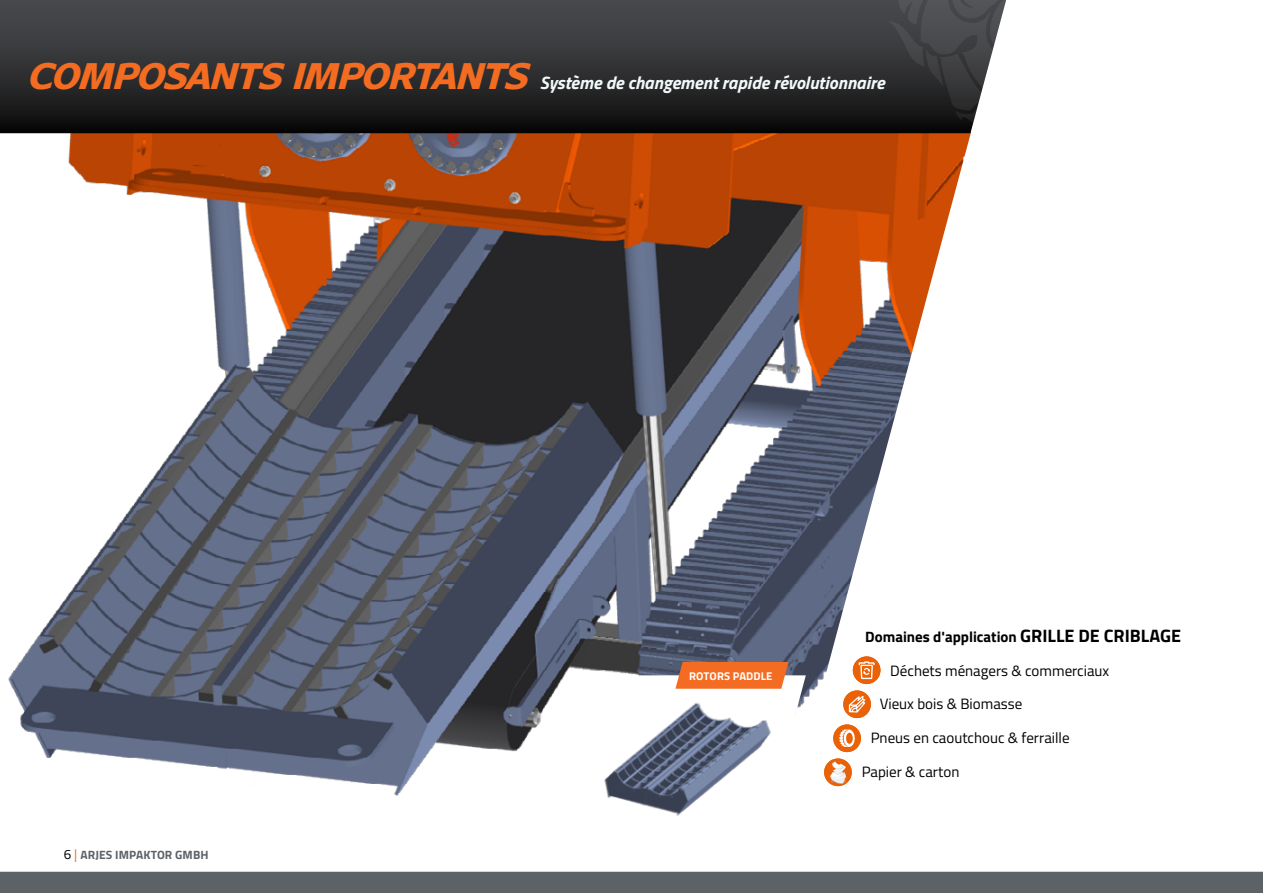
<style>
.page{position:relative;width:1263px;height:893px;background:#fff}
.page>*{position:absolute;margin:0;border:0;box-sizing:border-box;transform-origin:0 0}
.t1{font:italic 700 18px "Titillium";color:#f2f9fa}
.t2{font:15px "Titillium";color:#000}
.t3{font:700 15px "Titillium";color:#000}
.t4{font:700 12px "Titillium";letter-spacing:.01em;color:#5c6266}
.t5{font:700 11.25px "Titillium";letter-spacing:.01em;color:#fff}
.s1{font-family:"Palo Alto";font-weight:400;font-size:36px;color:#f36c21}
.s2{font-weight:400;font-size:13.5px;color:#000}
.s3{font-weight:400;font-size:13.5px;color:#f36c21}
.s4{font-size:18px}
</style>
<div class="page">
<div style="left:0;top:872px;width:1263px;height:21px;background:#5c6266"></div>
<img style="left:0;top:133px;width:971px;height:663px">
<svg style="left:0;top:0;width:973px;height:133px;background:#2d2e30"></svg>
<svg style="left:889px;top:0;width:117px;height:124px;background:#525355"></svg>
<svg style="left:569px;top:662px;width:237px;height:154px"></svg>
<img style="left:826px;top:760px;width:24px;height:24px">
<div style="left:853px;top:656px;width:27px;height:28px;background:#eb6105;border-radius:50%"></div>
<div style="left:843px;top:690px;width:28px;height:28px;background:#eb6105;border-radius:50%"></div>
<div style="left:833px;top:724px;width:28px;height:28px;background:#eb6105;border-radius:50%"></div>
<svg style="left:824px;top:758px;width:28px;height:28px"></svg>
<svg style="left:849px;top:696px;width:16px;height:17px"></svg>
<svg style="left:839px;top:729px;width:16px;height:18px"></svg>
<svg style="left:859px;top:661px;width:16px;height:18px"></svg>
<p class="t1" style="left:30px;top:69px;width:856px"><span class="s1">COMPOSANTS IMPORTANTS</span> Système de changement rapide révolutionnaire</p>
<p class="t4" style="left:64px;top:846px;width:146px"><span class="s2">6</span> <span class="s3">|</span> ARJES IMPAKTOR GMBH</p>
<p class="t5" style="left:689px;top:667px;width:85px">ROTORS PADDLE</p>
<p class="t3" style="left:865px;top:625px;width:317px">Domaines d'application <span class="s4">GRILLE DE CRIBLAGE</span></p>
<p class="t2" style="left:890px;top:659px;width:221px">Déchets ménagers &amp; commerciaux</p>
<p class="t2" style="left:880px;top:693px;width:144px">Vieux bois &amp; Biomasse</p>
<p class="t2" style="left:871px;top:727px;width:200px">Pneus en caoutchouc &amp; ferraille</p>
<p class="t2" style="left:862px;top:761px;width:99px">Papier &amp; carton</p>
</div>
